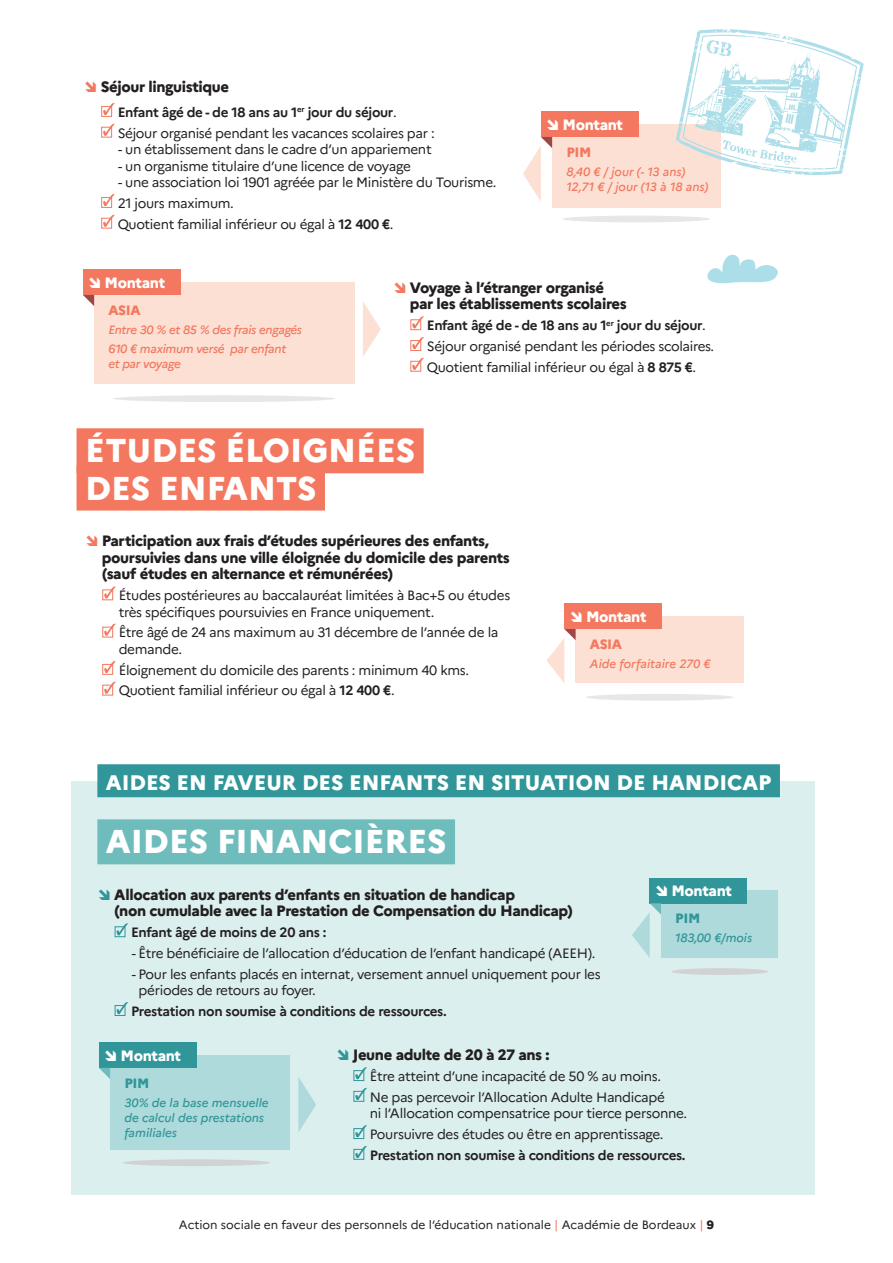
<style>
.page{position:relative;width:893px;height:1263px;background:#fff}
.page>*{position:absolute;margin:0;border:0;box-sizing:border-box;transform-origin:0 0}
.t1{font:800 33px/37.2px "Marianne";color:#fff}
.t2{font:800 21px "Marianne";color:#fff}
.t3{font:800 15px/16.5px "Marianne";letter-spacing:-.025em;color:#231f20}
.t4{font:800 15px "Marianne";letter-spacing:-.025em;color:#fff}
.t5{font:13.5px/20.7px "Marianne";letter-spacing:-.025em;color:#231f20}
.t6{font:700 13.5px "Marianne";letter-spacing:-.025em;color:#231f20}
.t7{font:800 13.5px "Marianne";letter-spacing:-.025em;color:#f3785f}
.t8{font:800 13.5px "Marianne";letter-spacing:-.025em;color:#319699}
.t9{font:12px "Marianne";color:#231f20}
.t10{font:italic 500 12px/15px "Marianne";color:#319699}
.t11{font:italic 500 12px/19.2px "Marianne";letter-spacing:-.025em;color:#f3785f}
.t12{font:italic 500 12px/15px "Marianne";color:#f3785f}
.s1{font-weight:700}
.s2{color:#f3785f}
.s3{font-weight:800}
</style>
<div class="page">
<div style="left:71px;top:781px;width:743px;height:414px;background:#dbefee"></div>
<div style="left:77px;top:428px;width:347px;height:45px;background:#f3785f"></div>
<div style="left:77px;top:466px;width:248px;height:45px;background:#f3785f"></div>
<div style="left:97px;top:819px;width:358px;height:45px;background:#6fbcbd"></div>
<div style="left:97px;top:764px;width:683px;height:33px;background:#319699"></div>
<div style="left:410px;top:319px;width:11px;height:11px;border:1px solid #f3785f"></div>
<svg style="left:412px;top:316px;width:12px;height:12px"></svg>
<div style="left:410px;top:340px;width:11px;height:11px;border:1px solid #f3785f"></div>
<svg style="left:412px;top:337px;width:12px;height:12px"></svg>
<div style="left:410px;top:361px;width:11px;height:11px;border:1px solid #f3785f"></div>
<svg style="left:412px;top:358px;width:12px;height:12px"></svg>
<div style="left:101px;top:106px;width:11px;height:11px;border:1px solid #f3785f"></div>
<svg style="left:103px;top:103px;width:12px;height:12px"></svg>
<div style="left:101px;top:127px;width:11px;height:10px;border:1px solid #f3785f"></div>
<svg style="left:103px;top:124px;width:12px;height:12px"></svg>
<div style="left:101px;top:197px;width:11px;height:11px;border:1px solid #f3785f"></div>
<svg style="left:103px;top:194px;width:12px;height:12px"></svg>
<div style="left:101px;top:218px;width:11px;height:10px;border:1px solid #f3785f"></div>
<svg style="left:103px;top:215px;width:12px;height:12px"></svg>
<div style="left:102px;top:589px;width:11px;height:11px;border:1px solid #f3785f"></div>
<svg style="left:104px;top:586px;width:12px;height:12px"></svg>
<div style="left:102px;top:627px;width:11px;height:10px;border:1px solid #f3785f"></div>
<svg style="left:104px;top:624px;width:12px;height:12px"></svg>
<div style="left:102px;top:664px;width:11px;height:11px;border:1px solid #f3785f"></div>
<svg style="left:104px;top:661px;width:12px;height:12px"></svg>
<div style="left:102px;top:685px;width:11px;height:10px;border:1px solid #f3785f"></div>
<svg style="left:104px;top:682px;width:12px;height:12px"></svg>
<div style="left:115px;top:926px;width:10px;height:11px;border:1px solid #319699"></div>
<svg style="left:117px;top:923px;width:11px;height:12px"></svg>
<div style="left:115px;top:1005px;width:10px;height:11px;border:1px solid #319699"></div>
<svg style="left:117px;top:1002px;width:11px;height:12px"></svg>
<div style="left:353px;top:1070px;width:11px;height:11px;border:1px solid #319699"></div>
<svg style="left:355px;top:1067px;width:12px;height:12px"></svg>
<div style="left:353px;top:1091px;width:11px;height:11px;border:1px solid #319699"></div>
<svg style="left:355px;top:1088px;width:12px;height:12px"></svg>
<div style="left:353px;top:1128px;width:11px;height:11px;border:1px solid #319699"></div>
<svg style="left:355px;top:1125px;width:12px;height:12px"></svg>
<div style="left:353px;top:1149px;width:11px;height:11px;border:1px solid #319699"></div>
<svg style="left:355px;top:1146px;width:12px;height:12px"></svg>
<div style="left:552px;top:124px;width:168px;height:83px;background:#fde0d4"></div>
<div style="left:661px;top:891px;width:116px;height:67px;background:#aedadb"></div>
<div style="left:110px;top:1055px;width:179px;height:95px;background:#aedadb"></div>
<div style="left:94px;top:282px;width:260px;height:102px;background:#fde0d4"></div>
<div style="left:541px;top:111px;width:97px;height:26px;background:#f3785f"></div>
<div style="left:650px;top:878px;width:97px;height:25px;background:#319699"></div>
<div style="left:99px;top:1042px;width:97px;height:26px;background:#319699"></div>
<div style="left:83px;top:269px;width:97px;height:26px;background:#f3785f"></div>
<svg style="left:99px;top:1068px;width:11px;height:11px"></svg>
<svg style="left:83px;top:295px;width:11px;height:11px"></svg>
<svg style="left:707px;top:254px;width:71px;height:30px"></svg>
<svg style="left:523px;top:137px;width:29px;height:64px"></svg>
<svg style="left:632px;top:903px;width:29px;height:55px"></svg>
<svg style="left:298px;top:1077px;width:18px;height:55px"></svg>
<svg style="left:363px;top:302px;width:18px;height:55px"></svg>
<div style="left:562px;top:216px;width:148px;height:6px;background:#e6e7e9;border-radius:50%"></div>
<div style="left:671px;top:968px;width:98px;height:7px;background:#d1d2d4;border-radius:50%"></div>
<div style="left:122px;top:1159px;width:148px;height:7px;background:#d1d2d4;border-radius:50%"></div>
<div style="left:576px;top:616px;width:168px;height:67px;background:#fde0d4"></div>
<div style="left:564px;top:603px;width:98px;height:26px;background:#f3785f"></div>
<svg style="left:546px;top:629px;width:30px;height:54px"></svg>
<div style="left:586px;top:694px;width:148px;height:7px;background:#e6e7e9;border-radius:50%"></div>
<div style="left:113px;top:395px;width:222px;height:7px;background:#e6e7e9;border-radius:50%"></div>
<svg style="left:676px;top:29px;width:188px;height:146px"></svg>
<p class="t3" style="left:101px;top:77px;width:130px">Séjour linguistique</p>
<p class="t5" style="left:118px;top:101px;width:318px"><span class="s1">Enfant âgé de - de 18 ans au 1</span><sup>er</sup> <span class="s1">jour du séjour</span>.<br>Séjour organisé pendant les vacances scolaires par :</p>
<p class="t5" style="left:118px;top:138px;width:315px">- un établissement dans le cadre d’un appariement</p>
<p class="t5" style="left:118px;top:154px;width:294px">- un organisme titulaire d’une licence de voyage</p>
<p class="t5" style="left:118px;top:171px;width:380px">- une association loi 1901 agréée par le Ministère du Tourisme.<br>21 jours maximum.<br>Quotient familial inférieur ou égal à <span class="s1">12 400 €</span>.</p>
<p class="t4" style="left:563px;top:113px;width:62px">Montant</p>
<p class="t7" style="left:566px;top:141px;width:27px">PIM</p>
<p class="t12" style="left:566px;top:163px;width:143px">8,40 € / jour (- 13 ans)<br>12,71 € / jour (13 à 18 ans)</p>
<p class="t4" style="left:105px;top:271px;width:62px">Montant</p>
<p class="t7" style="left:108px;top:299px;width:34px">ASIA</p>
<p class="t11" style="left:108px;top:319px;width:195px">Entre 30 % et 85 % des frais engagés<br>610 € maximum versé par enfant</p>
<p class="t11" style="left:108px;top:353px;width:74px">et par voyage</p>
<p class="t3" style="left:410px;top:278px;width:218px">Voyage à l’étranger organisé par les établissements scolaires</p>
<p class="t5" style="left:427px;top:314px;width:289px"><span class="s1">Enfant âgé de - de 18 ans au 1</span><sup>er</sup> <span class="s1">jour du séjour</span>.<br>Séjour organisé pendant les périodes scolaires.<br>Quotient familial inférieur ou égal à <span class="s1">8 875 €</span>.</p>
<h1 class="t1" style="left:85px;top:429px;width:332px">ÉTUDES ÉLOIGNÉES<br>DES ENFANTS</h1>
<p class="t3" style="left:102px;top:532px;width:410px">Participation aux frais d’études supérieures des enfants, poursuivies dans une ville éloignée du domicile des parents (sauf études en alternance et rémunérées)</p>
<p class="t5" style="left:119px;top:586px;width:393px;line-height:16.5px">Études postérieures au baccalauréat limitées à Bac+5 ou études très spécifiques poursuivies en France uniquement.</p>
<p class="t5" style="left:119px;top:623px;width:381px;line-height:16.5px">Être âgé de 24 ans maximum au 31 décembre de l’année de la demande.</p>
<p class="t5" style="left:119px;top:658px;width:352px">Éloignement du domicile des parents : minimum 40 kms.<br>Quotient familial inférieur ou égal à <span class="s1">12 400 €</span>.</p>
<p class="t4" style="left:586px;top:605px;width:62px">Montant</p>
<p class="t7" style="left:590px;top:633px;width:34px">ASIA</p>
<p class="t12" style="left:590px;top:655px;width:122px">Aide forfaitaire 270 €</p>
<h2 class="t2" style="left:106px;top:766px;width:667px">AIDES EN FAVEUR DES ENFANTS EN SITUATION DE HANDICAP</h2>
<h1 class="t1" style="left:106px;top:820px;width:342px">AIDES FINANCIÈRES</h1>
<p class="t4" style="left:671px;top:879px;width:62px">Montant</p>
<p class="t3" style="left:114px;top:885px;width:460px">Allocation aux parents d’enfants en situation de handicap<br>(non cumulable avec la Prestation de Compensation du Handicap)</p>
<p class="t6" style="left:131px;top:922px;width:197px">Enfant âgé de moins de 20 ans :</p>
<p class="t5" style="left:132px;top:941px;width:465px">- Être bénéficiaire de l’allocation d’éducation de l’enfant handicapé (AEEH).</p>
<p class="t5" style="left:139px;top:964px;width:464px;line-height:16.5px;text-indent:-7px">- Pour les enfants placés en internat, versement annuel uniquement pour les périodes de retours au foyer.</p>
<p class="t6" style="left:131px;top:1000px;width:317px">Prestation non soumise à conditions de ressources.</p>
<p class="t3" style="left:353px;top:1045px;width:198px">Jeune adulte de 20 à 27 ans :</p>
<p class="t5" style="left:370px;top:1065px;width:297px">Être atteint d’une incapacité de 50 % au moins.<br>Ne pas percevoir l’Allocation Adulte Handicapé</p>
<p class="t5" style="left:370px;top:1102px;width:319px">ni l’Allocation compensatrice pour tierce personne.<br>Poursuivre des études ou être en apprentissage.</p>
<p class="t6" style="left:370px;top:1144px;width:317px">Prestation non soumise à conditions de ressources.</p>
<p class="t8" style="left:675px;top:908px;width:27px">PIM</p>
<p class="t10" style="left:675px;top:929px;width:79px">183,00 €/mois</p>
<p class="t4" style="left:121px;top:1043px;width:62px">Montant</p>
<p class="t8" style="left:124px;top:1072px;width:27px">PIM</p>
<p class="t10" style="left:124px;top:1094px;width:146px">30% de la base mensuelle de calcul des prestations familiales</p>
<p class="t9" style="left:179px;top:1216px;width:537px">Action sociale en faveur des personnels de l’éducation nationale <span class="s2">|</span> Académie de Bordeaux <span class="s2">|</span> <span class="s3">9</span></p>
</div>
